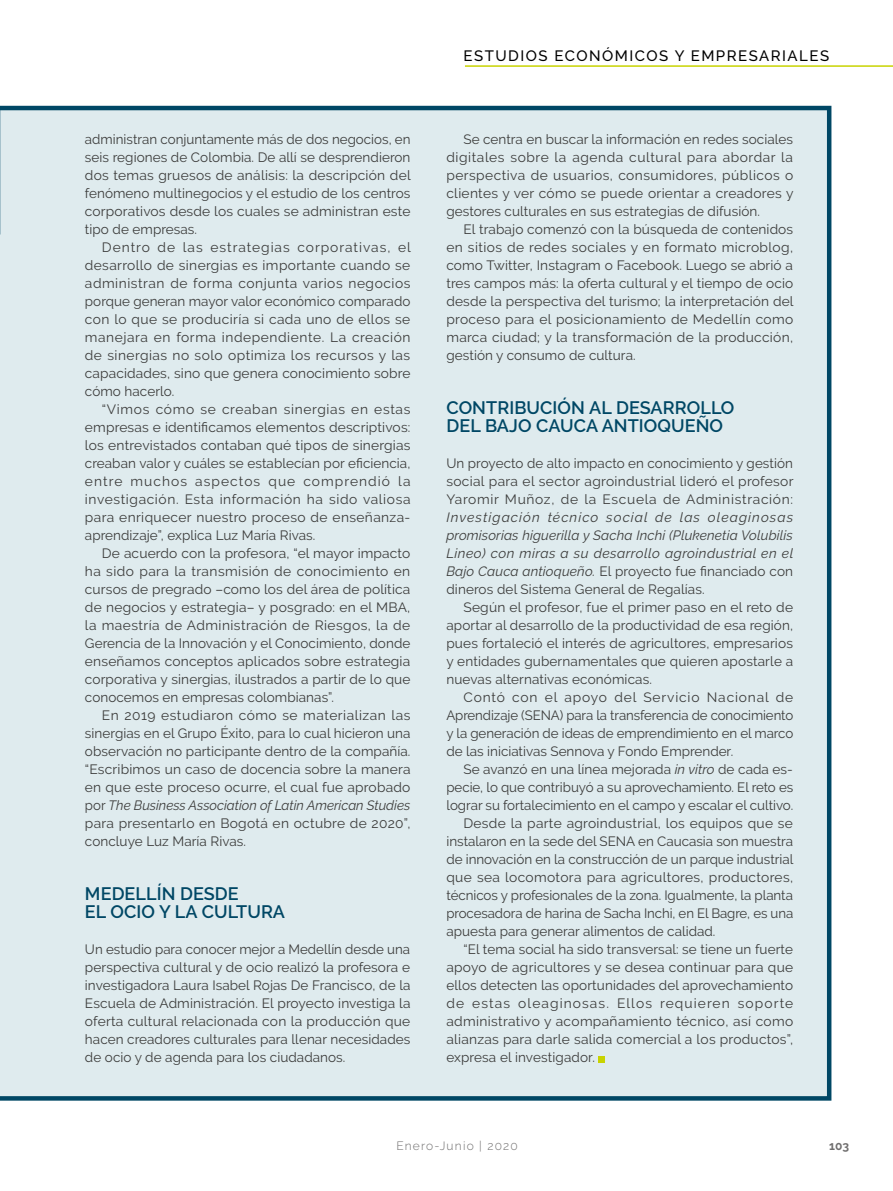
<style>
.page{position:relative;width:893px;height:1191px;background:#fff}
.page>*{position:absolute;margin:0;border:0;box-sizing:border-box;transform-origin:0 0}
.t1{font:600 18px/18px "Raleway";letter-spacing:.005em;color:#004765}
.t2{font:500 15px "Raleway";letter-spacing:.1em;color:#000}
.t3{font:13.5px/18px "Raleway";letter-spacing:.005em;color:#3c3c3b;text-align:justify}
.t4{font:italic 13.5px/18px "Raleway";letter-spacing:.03em;color:#3c3c3b;text-align:justify}
.t5{font:13.5px "Raleway";letter-spacing:.025em;color:#3c3c3b}
.t6{font:13.5px "Raleway";letter-spacing:.08em;color:#3c3c3b}
.t7{font:300 12px "Raleway";letter-spacing:.1em;color:#706f6f}
.t8{font:700 12px "Raleway";color:#706f6f}
.s1{font-style:italic}
.s2{font-style:normal}
</style>
<div class="page">
<div style="left:0;top:106px;width:831px;height:994px;background:#dfebee"></div>
<svg style="left:599px;top:1056px;width:6px;height:6px"></svg>
<hr style="left:465px;top:65px;width:428px;height:2px;background:#c8d300">
<p class="t3" style="left:85px;top:130px;width:327px">administran conjuntamente más de dos negocios, en seis regiones de Colombia. De allí se desprendieron dos temas gruesos de análisis: la descripción del fenómeno multinegocios y el estudio de los centros corporativos desde los cuales se administran este tipo de empresas.</p>
<p class="t3" style="left:85px;top:238px;width:327px;text-indent:17px">Dentro de las estrategias corporativas, el desarrollo de sinergias es importante cuando se administran de forma conjunta varios negocios porque generan mayor valor económico comparado con lo que se produciría si cada uno de ellos se manejara en forma independiente. La creación de sinergias no solo optimiza los recursos y las capacidades, sino que genera conocimiento sobre cómo hacerlo.</p>
<p class="t3" style="left:85px;top:400px;width:327px;text-indent:17px">“Vimos cómo se creaban sinergias en estas empresas e identificamos elementos descriptivos: los entrevistados contaban qué tipos de sinergias creaban valor y cuáles se establecían por eficiencia, entre muchos aspectos que comprendió la investigación. Esta información ha sido valiosa para enriquecer nuestro proceso de enseñanza&shy;aprendizaje”, explica Luz María Rivas.</p>
<p class="t3" style="left:85px;top:544px;width:327px;text-indent:17px">De acuerdo con la profesora, “el mayor impacto ha sido para la transmisión de conocimiento en cursos de pregrado –como los del área de política de negocios y estrategia– y posgrado: en el MBA, la maestría de Administración de Riesgos, la de Gerencia de la Innovación y el Conocimiento, donde enseñamos conceptos aplicados sobre estrategia corporativa y sinergias, ilustrados a partir de lo que conocemos en empresas colombianas”.</p>
<p class="t3" style="left:85px;top:706px;width:327px;text-indent:17px">En 2019 estudiaron cómo se materializan las sinergias en el Grupo Éxito, para lo cual hicieron una observación no participante dentro de la compañía. “Escribimos un caso de docencia sobre la manera en que este proceso ocurre, el cual fue aprobado por <span class="s1">The Business Association of Latin American Studies </span>para presentarlo en Bogotá en octubre de 2020”, concluye Luz María Rivas.</p>
<h1 class="t1" style="left:85px;top:885px;width:202px">MEDELLÍN DESDE<br>EL OCIO Y LA CULTURA</h1>
<p class="t3" style="left:85px;top:940px;width:327px">Un estudio para conocer mejor a Medellín desde una perspectiva cultural y de ocio realizó la profesora e investigadora Laura Isabel Rojas De Francisco, de la Escuela de Administración. El proyecto investiga la oferta cultural relacionada con la producción que hacen creadores culturales para llenar necesidades de ocio y de agenda para los ciudadanos.</p>
<p class="t2" style="left:463px;top:47px;width:367px">ESTUDIOS ECONÓMICOS Y EMPRESARIALES</p>
<p class="t3" style="left:446px;top:130px;width:349px;text-indent:17px">Se centra en buscar la información en redes sociales digitales sobre la agenda cultural para abordar la perspectiva de usuarios, consumidores, públicos o clientes y ver cómo se puede orientar a creadores y gestores culturales en sus estrategias de difusión.</p>
<p class="t3" style="left:446px;top:220px;width:349px;text-indent:17px">El trabajo comenzó con la búsqueda de contenidos en sitios de redes sociales y en formato microblog, como Twitter, Instagram o Facebook. Luego se abrió a tres campos más: la oferta cultural y el tiempo de ocio desde la perspectiva del turismo; la interpretación del proceso para el posicionamiento de Medellín como marca ciudad; y la transformación de la producción, gestión y consumo de cultura.</p>
<h1 class="t1" style="left:446px;top:399px;width:289px">CONTRIBUCIÓN AL DESARROLLO<br>DEL BAJO CAUCA ANTIOQUEÑO</h1>
<p class="t3" style="left:446px;top:454px;width:349px">Un proyecto de alto impacto en conocimiento y gestión social para el sector agroindustrial lideró el profesor Yaromir Muñoz, de la Escuela de Administración:</p>
<p class="t4" style="left:446px;top:508px;width:348px">Investigación técnico social de las oleaginosas promisorias higuerilla y Sacha Inchi (Plukenetia Volubilis Lineo) con miras a su desarrollo agroindustrial en el Bajo Cauca antioqueño. <span class="s2">El proyecto fue financiado con dineros del Sistema General de Regalías.</span></p>
<p class="t3" style="left:446px;top:598px;width:348px;text-indent:17px">Según el profesor, fue el primer paso en el reto de aportar al desarrollo de la productividad de esa región, pues fortaleció el interés de agricultores, empresarios y entidades gubernamentales que quieren apostarle a nuevas alternativas económicas.</p>
<p class="t3" style="left:446px;top:688px;width:348px;text-indent:17px">Contó con el apoyo del Servicio Nacional de Aprendizaje (SENA) para la transferencia de conocimiento y la generación de ideas de emprendimiento en el marco de las iniciativas Sennova y Fondo Emprender.</p>
<p class="t3" style="left:463px;top:760px;width:331px">Se avanzó en una línea mejorada <span class="s1">in vitro</span> de cada es-</p>
<p class="t3" style="left:446px;top:778px;width:348px">pecie, lo que contribuyó a su aprovechamiento. El reto es</p>
<p class="t3" style="left:446px;top:796px;width:348px">lograr su fortalecimiento en el campo y escalar el cultivo.</p>
<p class="t3" style="left:463px;top:814px;width:331px">Desde la parte agroindustrial, los equipos que se</p>
<p class="t3" style="left:446px;top:832px;width:348px">instalaron en la sede del SENA en Caucasia son muestra</p>
<p class="t3" style="left:446px;top:850px;width:348px">de innovación en la construcción de un parque industrial</p>
<p class="t5" style="left:446px;top:869px;width:348px">que sea locomotora para agricultores, productores,</p>
<p class="t3" style="left:446px;top:886px;width:348px">técnicos y profesionales de la zona. Igualmente, la planta</p>
<p class="t3" style="left:446px;top:904px;width:348px">procesadora de harina de Sacha Inchi, en El Bagre, es una</p>
<p class="t3" style="left:446px;top:922px;width:270px">apuesta para generar alimentos de calidad.</p>
<p class="t3" style="left:463px;top:940px;width:331px">“El tema social ha sido transversal: se tiene un fuerte</p>
<p class="t3" style="left:446px;top:958px;width:348px">apoyo de agricultores y se desea continuar para que</p>
<p class="t3" style="left:446px;top:976px;width:348px">ellos detecten las oportunidades del aprovechamiento</p>
<p class="t6" style="left:446px;top:995px;width:348px">de estas oleaginosas. Ellos requieren soporte</p>
<p class="t5" style="left:446px;top:1013px;width:348px">administrativo y acompañamiento técnico, así como</p>
<p class="t3" style="left:446px;top:1030px;width:348px">alianzas para darle salida comercial a los productos”,</p>
<p class="t3" style="left:446px;top:1048px;width:150px">expresa el investigador.</p>
<p class="t7" style="left:396px;top:1139px;width:123px">Enero-Junio | 2020</p>
<p class="t8" style="left:829px;top:1139px;width:21px">103</p>
</div>
